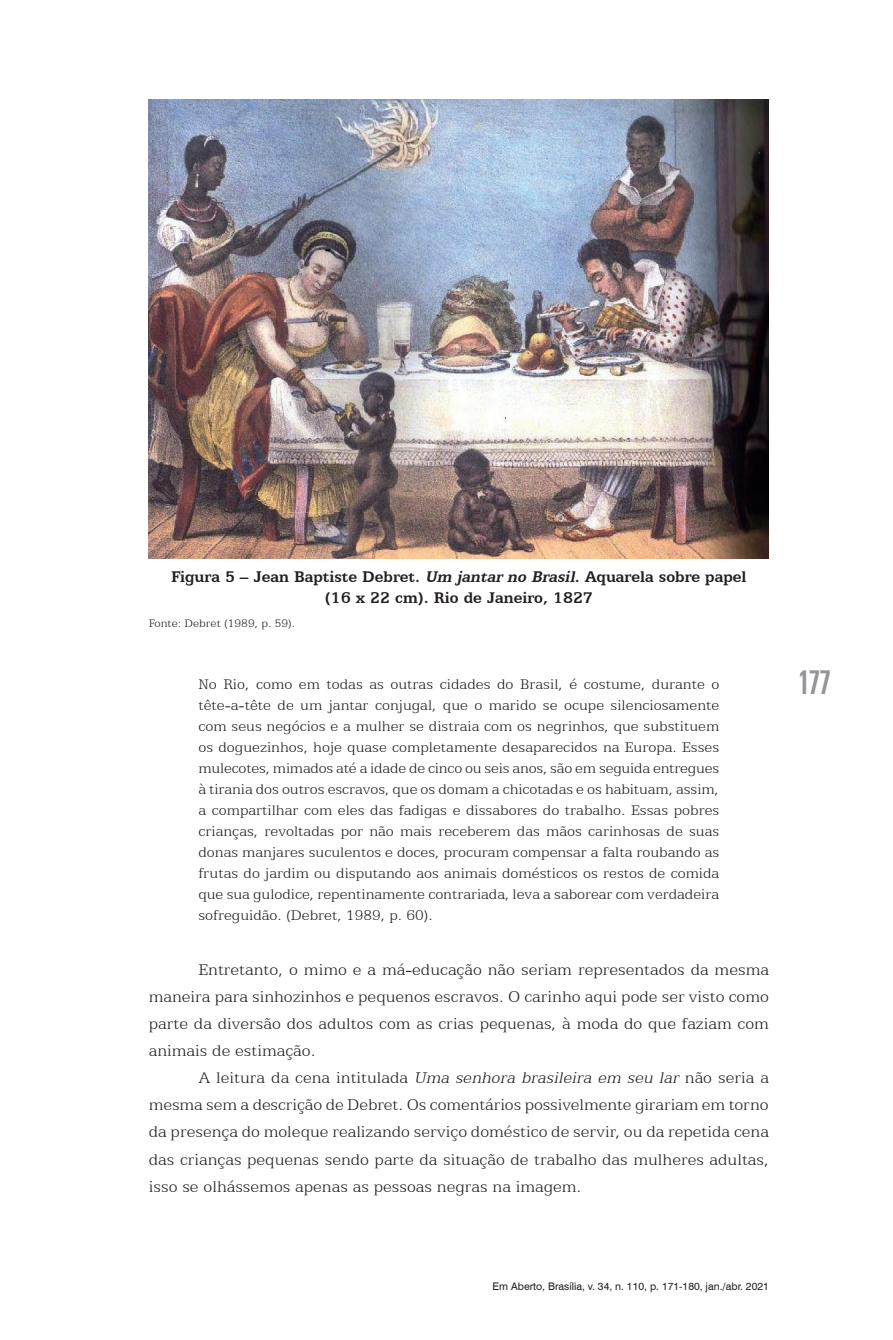
<style>
.page{position:relative;width:893px;height:1340px;background:#fff}
.page>*{position:absolute;margin:0;border:0;box-sizing:border-box;transform-origin:0 0}
.t1{font:31.5px "Swiss 924 BT Regular B";color:#939598}
.t2{font:300 17.5px/27.1px "Egyptian 505 BT";color:#231f20;text-align:justify}
.t3{font:700 17.5px/21px "Egyptian 505 BT";color:#231f20;text-align:center}
.t4{font:300 15.75px/21px "Egyptian 505 BT";color:#231f20;text-align:justify}
.t5{font:300 12.25px "Egyptian 505 BT";color:#231f20}
.t6{font:10.5px "Swiss 721 BT";color:#231f20}
.s1{font-style:italic}
</style>
<div class="page">
<img style="left:149px;top:99px;width:619px;height:459px">
<p class="t3" style="left:171px;top:565px;width:577px">Figura 5 – Jean Baptiste Debret. <span class="s1">Um jantar no Brasil</span>. Aquarela sobre papel (16 x 22 cm). Rio de Janeiro, 1827</p>
<p class="t5" style="left:149px;top:616px;width:148px">Fonte: Debret (1989, p. 59).</p>
<p class="t4" style="left:198px;top:673px;width:522px">No Rio, como em todas as outras cidades do Brasil, é costume, durante o tête-a-tête de um jantar conjugal, que o marido se ocupe silenciosamente com seus negócios e a mulher se distraia com os negrinhos, que substituem os doguezinhos, hoje quase completamente desaparecidos na Europa. Esses mulecotes, mimados até a idade de cinco ou seis anos, são em seguida entregues à tirania dos outros escravos, que os domam a chicotadas e os habituam, assim, a compartilhar com eles das fadigas e dissabores do trabalho. Essas pobres crianças, revoltadas por não mais receberem das mãos carinhosas de suas donas manjares suculentos e doces, procuram compensar a falta roubando as frutas do jardim ou disputando aos animais domésticos os restos de comida que sua gulodice, repentinamente contrariada, leva a saborear com verdadeira sofreguidão. (Debret, 1989, p. 60).</p>
<p class="t2" style="left:149px;top:955px;width:622px;text-indent:50px">Entretanto, o mimo e a má-educação não seriam representados da mesma maneira para sinhozinhos e pequenos escravos. O carinho aqui pode ser visto como parte da diversão dos adultos com as crias pequenas, à moda do que faziam com animais de estimação.</p>
<p class="t2" style="left:149px;top:1063px;width:622px;text-indent:50px">A leitura da cena intitulada <span class="s1">Uma senhora brasileira em seu lar</span> não seria a mesma sem a descrição de Debret. Os comentários possivelmente girariam em torno da presença do moleque realizando serviço doméstico de servir, ou da repetida cena das crianças pequenas sendo parte da situação de trabalho das mulheres adultas, isso se olhássemos apenas as pessoas negras na imagem.</p>
<h1 class="t1" style="left:799px;top:663px;width:33px">177</h1>
<p class="t6" style="left:492px;top:1279px;width:278px">Em Aberto, Brasília, v. 34, n. 110, p. 171-180, jan./abr. 2021</p>
</div>
